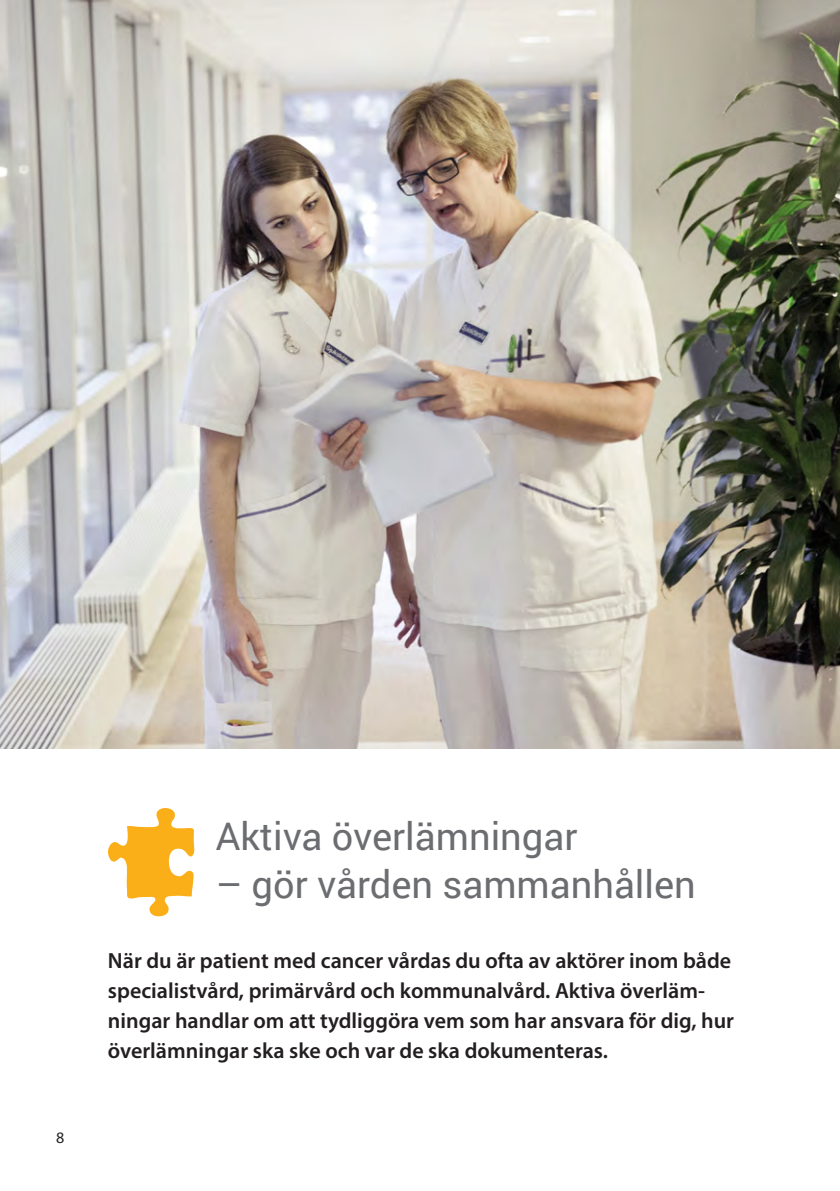
<style>
.page{position:relative;width:840px;height:1191px;background:#fff}
.page>*{position:absolute;margin:0;border:0;box-sizing:border-box;transform-origin:0 0}
.t1{font:38px "Roboto";color:#6c6d70}
.t2{font:600 22px/30px "Myriad Pro";color:#231f20}
.t3{font:16px "Myriad Pro";color:#231f20}
</style>
<div class="page">
<img style="left:0;top:0;width:839px;height:748px">
<svg style="left:108px;top:808px;width:86px;height:108px"></svg>
<p class="t3" style="left:56px;top:1128px;width:10px">8</p>
<h1 class="t1" style="left:216px;top:809px;width:363px">Aktiva överlämningar</h1>
<h1 class="t1" style="left:216px;top:857px;width:481px">– gör vården sammanhållen</h1>
<p class="t2" style="left:108px;top:945px;width:627px">När du är patient med cancer vårdas du ofta av aktörer inom både specialistvård, primärvård och kommunalvård. Aktiva överläm&shy;ningar handlar om att tydliggöra vem som har ansvara för dig, hur överlämningar ska ske och var de ska dokumenteras.</p>
</div>
